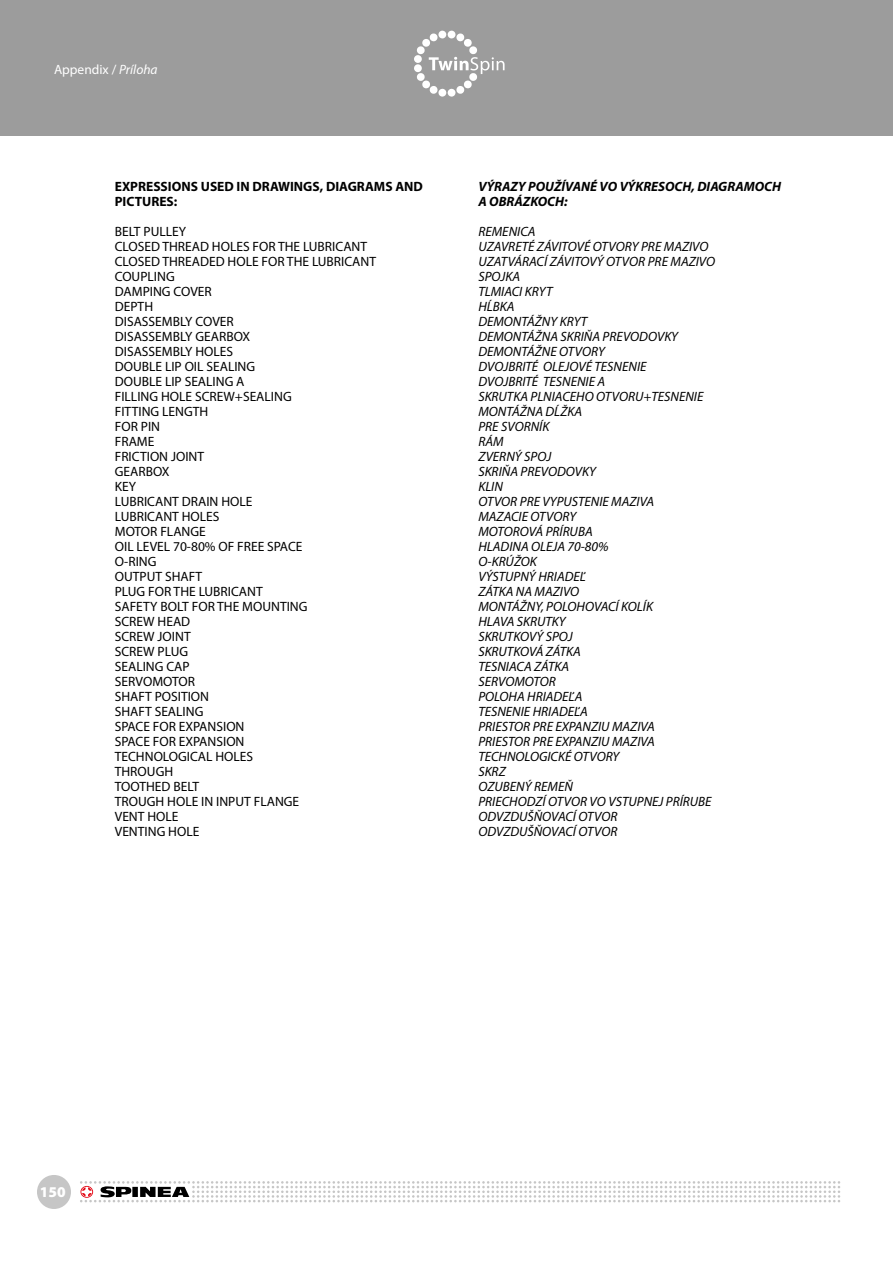
<style>
.page{position:relative;width:893px;height:1263px;background:#fff}
.page>*{position:absolute;margin:0;border:0;box-sizing:border-box;transform-origin:0 0}
.t1{font:900 15px "Myriad Pro";color:#fff}
.t2{font:italic 13.5px/15px "Myriad Pro";color:#000}
.t3{font:13.5px/15px "Myriad Pro";color:#000}
.t4{font:italic 700 13.5px/15px "Myriad Pro";color:#000}
.t5{font:700 13.5px/15px "Myriad Pro";color:#000}
.t6{font:13.5px "Myriad Pro";color:#fff}
.s1{font-style:italic}
</style>
<div class="page">
<div style="left:0;top:0;width:893px;height:136px;background:#9c9c9c"></div>
<div style="left:37px;top:1175px;width:34px;height:34px;background:#c6c6c6;border-radius:50%"></div>
<svg style="left:80px;top:1181px;width:760px;height:21px"></svg>
<div style="left:414px;top:55px;width:8px;height:8px;background:#fff;border-radius:50%"></div>
<svg style="left:438px;top:88px;width:9px;height:9px"></svg>
<svg style="left:447px;top:88px;width:9px;height:9px"></svg>
<svg style="left:416px;top:33px;width:89px;height:61px"></svg>
<svg style="left:447px;top:31px;width:9px;height:8px"></svg>
<div style="left:438px;top:31px;width:9px;height:8px;background:#fff;border-radius:50%"></div>
<p class="t6" style="left:54px;top:61px;width:105px">Appendix / <span class="s1">Príloha</span></p>
<p class="t5" style="left:115px;top:178px;width:310px">EXPRESSIONS USED IN DRAWINGS, DIAGRAMS AND<br>PICTURES:</p>
<p class="t3" style="left:115px;top:224px;width:263px">BELT PULLEY<br>CLOSED THREAD HOLES FOR THE LUBRICANT<br>CLOSED THREADED HOLE FOR THE LUBRICANT<br>COUPLING<br>DAMPING COVER<br>DEPTH<br>DISASSEMBLY COVER<br>DISASSEMBLY GEARBOX<br>DISASSEMBLY HOLES<br>DOUBLE LIP OIL SEALING<br>DOUBLE LIP SEALING A<br>FILLING HOLE SCREW+SEALING<br>FITTING LENGTH<br>FOR PIN<br>FRAME<br>FRICTION JOINT<br>GEARBOX<br>KEY<br>LUBRICANT DRAIN HOLE<br>LUBRICANT HOLES<br>MOTOR FLANGE<br>OIL LEVEL 70-80% OF FREE SPACE<br>O-RING<br>OUTPUT SHAFT<br>PLUG FOR THE LUBRICANT<br>SAFETY BOLT FOR THE MOUNTING<br>SCREW HEAD<br>SCREW JOINT<br>SCREW PLUG<br>SEALING CAP<br>SERVOMOTOR<br>SHAFT POSITION<br>SHAFT SEALING<br>SPACE FOR EXPANSION<br>SPACE FOR EXPANSION<br>TECHNOLOGICAL HOLES<br>THROUGH<br>TOOTHED BELT<br>TROUGH HOLE IN INPUT FLANGE<br>VENT HOLE<br>VENTING HOLE</p>
<p class="t4" style="left:478px;top:178px;width:304px">VÝRAZY POUŽÍVANÉ VO VÝKRESOCH, DIAGRAMOCH<br>A OBRÁZKOCH:</p>
<p class="t2" style="left:478px;top:224px;width:238px">REMENICA<br>UZAVRETÉ ZÁVITOVÉ OTVORY PRE MAZIVO<br>UZATVÁRACÍ ZÁVITOVÝ OTVOR PRE MAZIVO<br>SPOJKA<br>TLMIACI KRYT<br>HĹBKA<br>DEMONTÁŽNY KRYT<br>DEMONTÁŽNA SKRIŇA PREVODOVKY<br>DEMONTÁŽNE OTVORY<br>DVOJBRITÉ OLEJOVÉ TESNENIE<br>DVOJBRITÉ TESNENIE A<br>SKRUTKA PLNIACEHO OTVORU+TESNENIE<br>MONTÁŽNA DĹŽKA<br>PRE SVORNÍK<br>RÁM<br>ZVERNÝ SPOJ<br>SKRIŇA PREVODOVKY<br>KLIN<br>OTVOR PRE VYPUSTENIE MAZIVA<br>MAZACIE OTVORY<br>MOTOROVÁ PRÍRUBA<br>HLADINA OLEJA 70-80%<br>O-KRÚŽOK<br>VÝSTUPNÝ HRIADEĽ<br>ZÁTKA NA MAZIVO<br>MONTÁŽNY, POLOHOVACÍ KOLÍK<br>HLAVA SKRUTKY<br>SKRUTKOVÝ SPOJ<br>SKRUTKOVÁ ZÁTKA<br>TESNIACA ZÁTKA<br>SERVOMOTOR<br>POLOHA HRIADEĽA<br>TESNENIE HRIADEĽA<br>PRIESTOR PRE EXPANZIU MAZIVA<br>PRIESTOR PRE EXPANZIU MAZIVA<br>TECHNOLOGICKÉ OTVORY<br>SKRZ<br>OZUBENÝ REMEŇ<br>PRIECHODZÍ OTVOR VO VSTUPNEJ PRÍRUBE<br>ODVZDUŠŇOVACÍ OTVOR<br>ODVZDUŠŇOVACÍ OTVOR</p>
<p class="t1" style="left:40px;top:1183px;width:27px">150</p>
</div>
